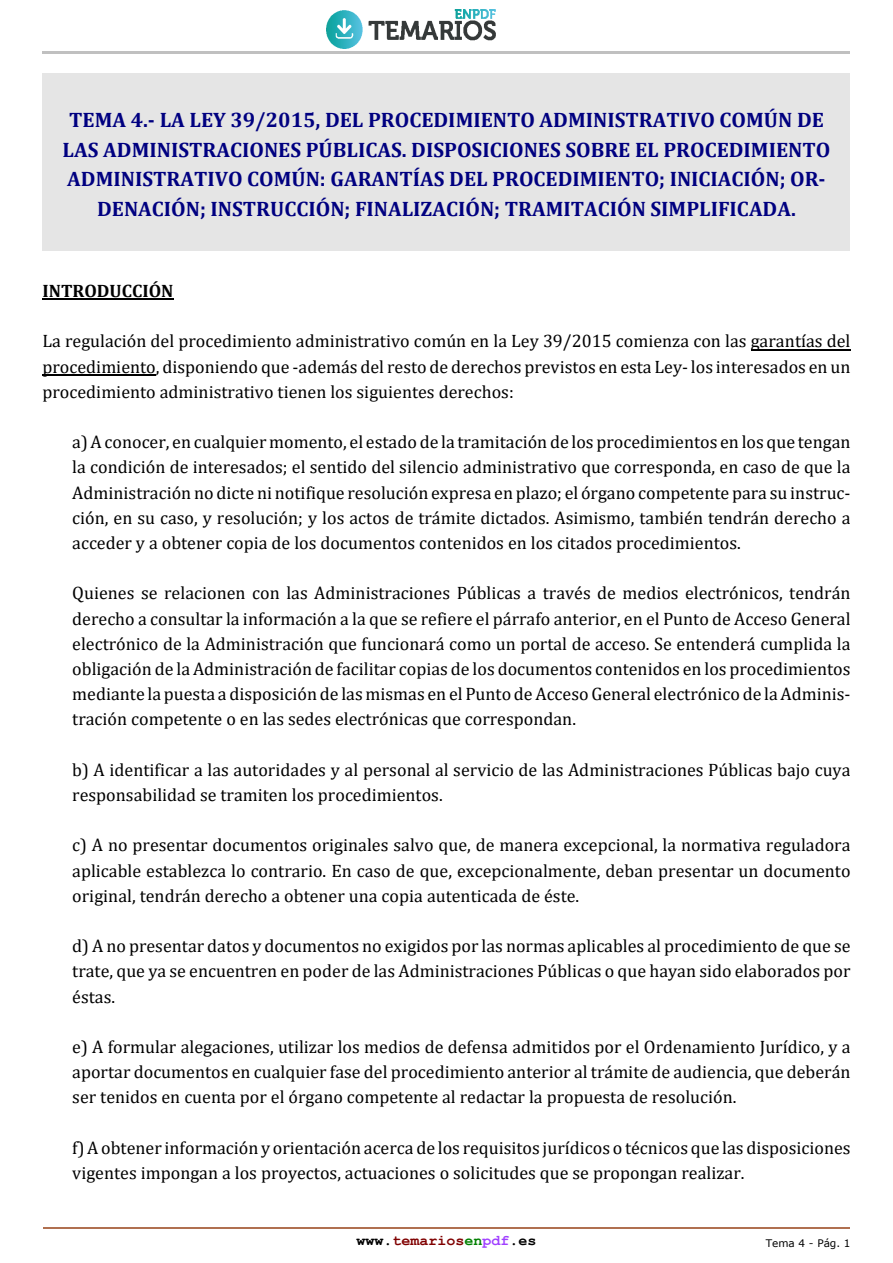
<style>
.page{position:relative;width:893px;height:1263px;background:#fff}
.page>*{position:absolute;margin:0;border:0;box-sizing:border-box;transform-origin:0 0}
.t1{font:700 21px/29.4px "Cambria";color:#000080;text-align:center}
.t2{font:18px/25.2px "Cambria";color:#000;text-align:justify}
.t3{font:700 18px "Cambria";color:#000}
.t4{font:700 15px "Courier New";color:#800000}
.t5{font:10.5px "Verdana";color:#000}
.s1{color:#000}
.s2{color:#008000}
.s3{color:#a040ff}
</style>
<div class="page">
<hr style="left:42px;top:51px;width:808px;height:3px;background:#c0c0c0">
<img style="left:326px;top:10px;width:170px;height:38px">
<hr style="left:43px;top:1227px;width:807px;height:2px;background:#b07050">
<div style="left:42px;top:73px;width:808px;height:178px;background:#e5e5e5"></div>
<hr style="left:42px;top:299px;width:132px;height:1px;background:#000">
<hr style="left:751px;top:349px;width:99px;height:1px;background:#000">
<hr style="left:42px;top:374px;width:114px;height:1px;background:#000">
<p class="t1" style="left:63px;top:105px;width:769px">TEMA 4.‐ LA LEY 39/2015, DEL PROCEDIMIENTO ADMINISTRATIVO COMÚN DE LAS ADMINISTRACIONES PÚBLICAS. DISPOSICIONES SOBRE EL PROCEDIMIENTO ADMINISTRATIVO COMÚN: GARANTÍAS DEL PROCEDIMIENTO; INICIACIÓN; OR‐ DENACIÓN; INSTRUCCIÓN; FINALIZACIÓN; TRAMITACIÓN SIMPLIFICADA.</p>
<p class="t3" style="left:42px;top:280px;width:133px">INTRODUCCIÓN</p>
<p class="t2" style="left:42px;top:328px;width:809px">La regulación del procedimiento administrativo común en la Ley 39/2015 comienza con las garantías del procedimiento, disponiendo que -además del resto de derechos previstos en esta Ley- los interesados en un procedimiento administrativo tienen los siguientes derechos:</p>
<p class="t2" style="left:72px;top:429px;width:780px">a) A conocer, en cualquier momento, el estado de la tramitación de los procedimientos en los que tengan la condición de interesados; el sentido del silencio administrativo que corresponda, en caso de que la Administración no dicte ni notifique resolución expresa en plazo; el órgano competente para su instruc&shy;ción, en su caso, y resolución; y los actos de trámite dictados. Asimismo, también tendrán derecho a acceder y a obtener copia de los documentos contenidos en los citados procedimientos.</p>
<p class="t2" style="left:72px;top:580px;width:780px">Quienes se relacionen con las Administraciones Públicas a través de medios electrónicos, tendrán derecho a consultar la información a la que se refiere el párrafo anterior, en el Punto de Acceso General electrónico de la Administración que funcionará como un portal de acceso. Se entenderá cumplida la obligación de la Administración de facilitar copias de los documentos contenidos en los procedimientos mediante la puesta a disposición de las mismas en el Punto de Acceso General electrónico de la Adminis&shy;tración competente o en las sedes electrónicas que correspondan.</p>
<p class="t2" style="left:72px;top:757px;width:780px">b) A identificar a las autoridades y al personal al servicio de las Administraciones Públicas bajo cuya responsabilidad se tramiten los procedimientos.</p>
<p class="t2" style="left:72px;top:832px;width:780px">c) A no presentar documentos originales salvo que, de manera excepcional, la normativa reguladora aplicable establezca lo contrario. En caso de que, excepcionalmente, deban presentar un documento original, tendrán derecho a obtener una copia autenticada de éste.</p>
<p class="t2" style="left:72px;top:933px;width:780px">d) A no presentar datos y documentos no exigidos por las normas aplicables al procedimiento de que se trate, que ya se encuentren en poder de las Administraciones Públicas o que hayan sido elaborados por éstas.</p>
<p class="t2" style="left:72px;top:1034px;width:780px">e) A formular alegaciones, utilizar los medios de defensa admitidos por el Ordenamiento Jurídico, y a aportar documentos en cualquier fase del procedimiento anterior al trámite de audiencia, que deberán ser tenidos en cuenta por el órgano competente al redactar la propuesta de resolución.</p>
<p class="t2" style="left:72px;top:1135px;width:780px">f) A obtener información y orientación acerca de los requisitos jurídicos o técnicos que las disposiciones vigentes impongan a los proyectos, actuaciones o solicitudes que se propongan realizar.</p>
<p class="t4" style="left:356px;top:1232px;width:181px"><span class="s1">www.</span>temarios<span class="s2">en</span><span class="s3">pdf</span><span class="s1">.es</span></p>
<p class="t5" style="left:766px;top:1237px;width:86px">Tema 4 - Pág. 1</p>
</div>
